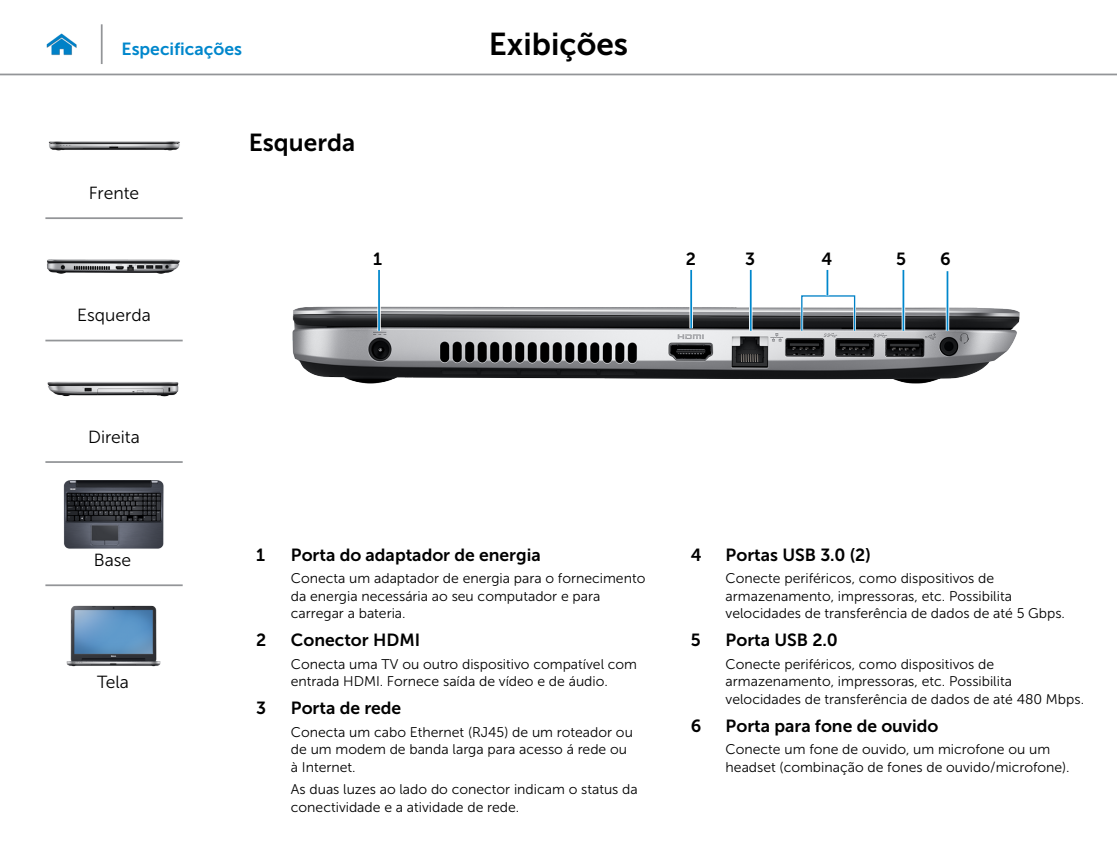
<style>
.page{position:relative;width:1117px;height:844px;background:#fff}
.page>*{position:absolute;margin:0;border:0;box-sizing:border-box;transform-origin:0 0}
.t1{font:31.5px "Museo Sans For Dell 700";color:#000}
.Head2{font:24.5px "Museo Sans For Dell 700";color:#000}
.Callout_Head{font:17.5px "Museo Sans For Dell 700";color:#000}
.t2{font:17.5px "Museo Sans For Dell 300";color:#000}
.t3{font:17.5px "Museo Sans For Dell 700";color:#0087cc}
.Callout-L{font:17.5px "Museo Sans For Dell 700";color:#000}
.Callout_description{font:14px/17.5px "Museo Sans For Dell 300";color:#000}
</style>
<div class="page">
<hr style="left:0;top:74px;width:1116px;height:1px;background:#939598">
<img style="left:46px;top:33px;width:31px;height:23px">
<img style="left:292px;top:290px;width:728px;height:94px">
<hr style="left:901px;top:270px;width:3px;height:61px;background:#fff">
<hr style="left:902px;top:270px;width:2px;height:61px;background:#0087cc">
<hr style="left:945px;top:271px;width:3px;height:60px;background:#fff">
<hr style="left:946px;top:271px;width:2px;height:60px;background:#0087cc">
<svg style="left:748px;top:270px;width:4px;height:61px"></svg>
<hr style="left:749px;top:270px;width:2px;height:61px;background:#0087cc">
<hr style="left:689px;top:270px;width:3px;height:58px;background:#fff">
<hr style="left:690px;top:270px;width:2px;height:58px;background:#0087cc">
<svg style="left:377px;top:290px;width:4px;height:41px"></svg>
<hr style="left:378px;top:270px;width:2px;height:61px;background:#0087cc">
<div style="left:800px;top:294px;width:55px;height:38px;border:3px solid #fff"></div>
<div style="left:801px;top:295px;width:54px;height:36px;border:1px solid #0081c6"></div>
<svg style="left:825px;top:270px;width:4px;height:25px"></svg>
<hr style="left:826px;top:270px;width:2px;height:25px;background:#0087cc">
<hr style="left:101px;top:24px;width:2px;height:40px;background:#939598">
<img style="left:48px;top:141px;width:132px;height:10px">
<img style="left:47px;top:259px;width:133px;height:15px">
<img style="left:47px;top:381px;width:132px;height:16px">
<img style="left:64px;top:480px;width:100px;height:69px">
<img style="left:66px;top:605px;width:95px;height:62px">
<hr style="left:45px;top:217px;width:138px;height:2px;background:#939598">
<hr style="left:45px;top:339px;width:138px;height:2px;background:#939598">
<hr style="left:45px;top:461px;width:138px;height:2px;background:#939598">
<hr style="left:45px;top:584px;width:138px;height:2px;background:#939598">
<p class="t3" style="left:122px;top:39px;width:122px">Especificações</p>
<h1 class="t1" style="left:488px;top:26px;width:141px">Exibições</h1>
<p class="t2" style="left:89px;top:183px;width:52px">Frente</p>
<p class="t2" style="left:77px;top:305px;width:75px">Esquerda</p>
<p class="t2" style="left:88px;top:428px;width:53px">Direita</p>
<p class="t2" style="left:94px;top:550px;width:39px">Base</p>
<p class="t2" style="left:97px;top:672px;width:33px">Tela</p>
<p class="Head2" style="left:249px;top:128px;width:108px">Esquerda</p>
<p class="Callout-L" style="left:373px;top:249px;width:10px">1</p>
<p class="Callout-L" style="left:685px;top:249px;width:12px">2</p>
<p class="Callout-L" style="left:745px;top:249px;width:12px">3</p>
<p class="Callout-L" style="left:821px;top:249px;width:12px">4</p>
<p class="Callout-L" style="left:895px;top:249px;width:11px">5</p>
<p class="Callout-L" style="left:939px;top:249px;width:12px">6</p>
<p class="Callout_Head" style="left:256px;top:544px;width:10px">1</p>
<p class="Callout_Head" style="left:291px;top:544px;width:251px">Porta do adaptador de energia</p>
<p class="Callout_description" style="left:291px;top:569px;width:356px">Conecta um adaptador de energia para o fornecimento da energia necessária ao seu computador e para carregar a bateria.</p>
<p class="Callout_Head" style="left:256px;top:630px;width:12px">2</p>
<p class="Callout_Head" style="left:291px;top:630px;width:131px">Conector HDMI</p>
<p class="Callout_description" style="left:291px;top:655px;width:347px">Conecta uma TV ou outro dispositivo compatível com entrada HDMI. Fornece saída de vídeo e de áudio.</p>
<p class="Callout_Head" style="left:256px;top:698px;width:12px">3</p>
<p class="Callout_Head" style="left:291px;top:698px;width:112px">Porta de rede</p>
<p class="Callout_description" style="left:291px;top:723px;width:343px">Conecta um cabo Ethernet (RJ45) de um roteador ou de um modem de banda larga para acesso á rede ou à Internet.</p>
<p class="Callout_description" style="left:291px;top:780px;width:348px">As duas luzes ao lado do conector indicam o status da conectividade e a atividade de rede.</p>
<p class="Callout_Head" style="left:690px;top:544px;width:12px">4</p>
<p class="Callout_Head" style="left:725px;top:544px;width:147px">Portas USB 3.0 (2)</p>
<p class="Callout_description" style="left:725px;top:569px;width:341px">Conecte periféricos, como dispositivos de armazenamento, impressoras, etc. Possibilita velocidades de transferência de dados de até 5 Gbps.</p>
<p class="Callout_Head" style="left:690px;top:630px;width:11px">5</p>
<p class="Callout_Head" style="left:725px;top:630px;width:114px">Porta USB 2.0</p>
<p class="Callout_description" style="left:725px;top:655px;width:360px">Conecte periféricos, como dispositivos de armazenamento, impressoras, etc. Possibilita velocidades de transferência de dados de até 480 Mbps.</p>
<p class="Callout_Head" style="left:690px;top:715px;width:12px">6</p>
<p class="Callout_Head" style="left:725px;top:715px;width:214px">Porta para fone de ouvido</p>
<p class="Callout_description" style="left:725px;top:740px;width:345px">Conecte um fone de ouvido, um microfone ou um headset (combinação de fones de ouvido/microfone).</p>
</div>
